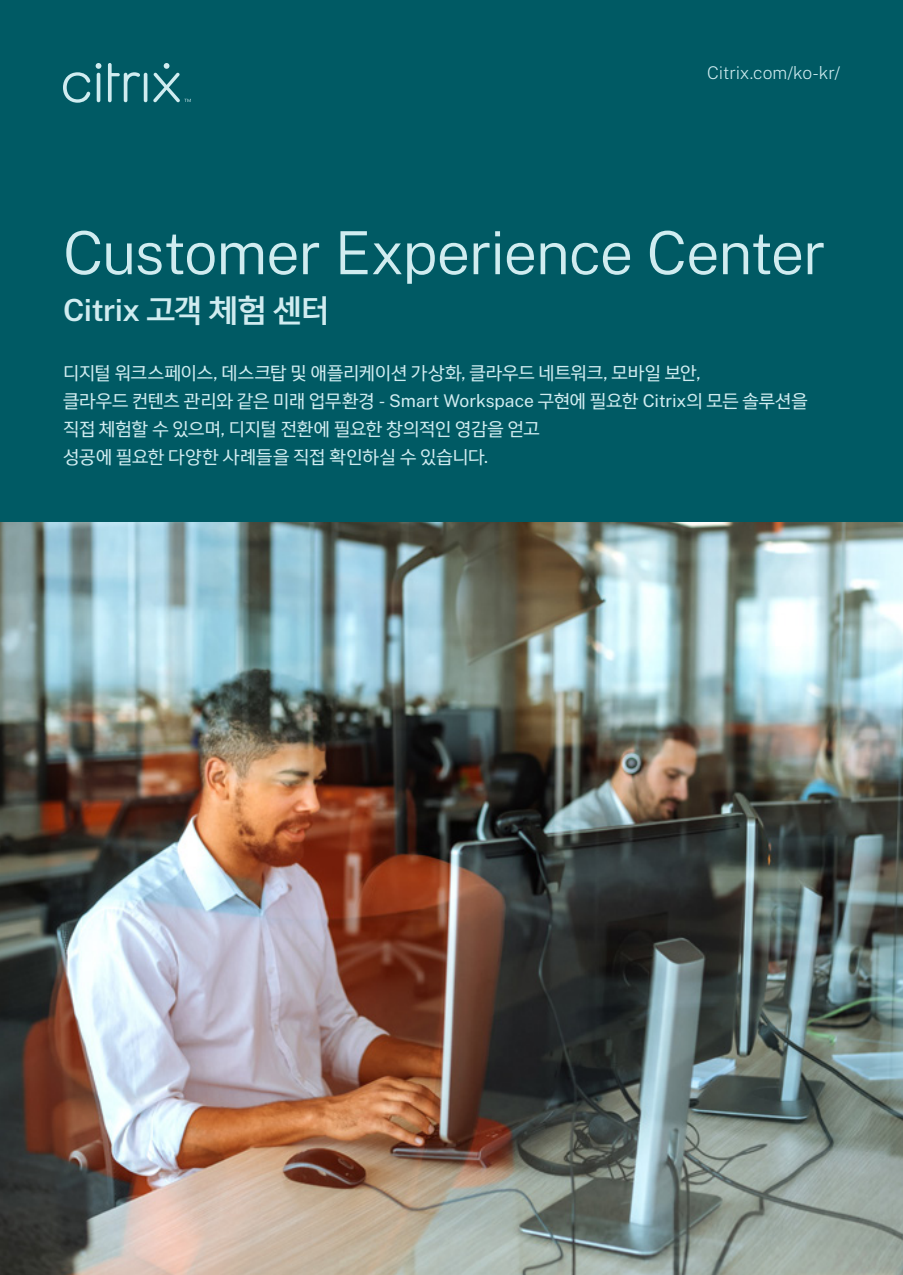
<style>
.page{position:relative;width:903px;height:1275px;background:#fff}
.page>*{position:absolute;margin:0;border:0;box-sizing:border-box;transform-origin:0 0}
.t1{font:300 59.5px "Public Sans";letter-spacing:-.02em;color:#d0ecf0}
.t2{font:600 30.45px "Public Sans";letter-spacing:-.02em;color:#d0ecf0}
.t3{font:17.5px/28px "Yoon Gothic Pro 755";letter-spacing:-.01em;color:#d0ecf0}
.t4{font:200 17.5px "Public Sans";letter-spacing:-.01em;color:#d0ecf0}
.s1{font-family:"Yoon Gothic Pro 775";font-weight:400}
.s2{font-family:"Public Sans"}
</style>
<div class="page">
<div style="left:0;top:0;width:903px;height:523px;background:#005a64"></div>
<img style="left:0;top:523px;width:903px;height:752px">
<svg style="left:63px;top:72px;width:27px;height:31px"></svg>
<svg style="left:108px;top:63px;width:32px;height:39px"></svg>
<hr style="left:144px;top:73px;width:3px;height:29px;background:#d0ecf0;border-radius:2px">
<hr style="left:97px;top:73px;width:3px;height:29px;background:#d0ecf0;border-radius:2px">
<svg style="left:96px;top:63px;width:5px;height:6px"></svg>
<svg style="left:153px;top:63px;width:38px;height:39px"></svg>
<p class="t4" style="left:707px;top:60px;width:134px">Citrix.com/ko-kr/</p>
<h1 class="t1" style="left:63px;top:210px;width:764px">Customer Experience Center</h1>
<h2 class="t2" style="left:63px;top:287px;width:268px">Citrix <span class="s1">고객 체험 센터</span></h2>
<p class="t3" style="left:63px;top:358px;width:746px">디지털 워크스페이스<span class="s2">,</span> 데스크탑 및 애플리케이션 가상화<span class="s2">,</span> 클라우드 네트워크<span class="s2">,</span> 모바일 보안<span class="s2">,<br></span>클라우드 컨텐츠 관리와 같은 미래 업무환경 <span class="s2">- Smart Workspace</span> 구현에 필요한 <span class="s2">Citrix</span>의 모든 솔루션을 직접 체험할 수 있으며<span class="s2">,</span> 디지털 전환에 필요한 창의적인 영감을 얻고<br>성공에 필요한 다양한 사례들을 직접 확인하실 수 있습니다<span class="s2">.</span></p>
</div>
